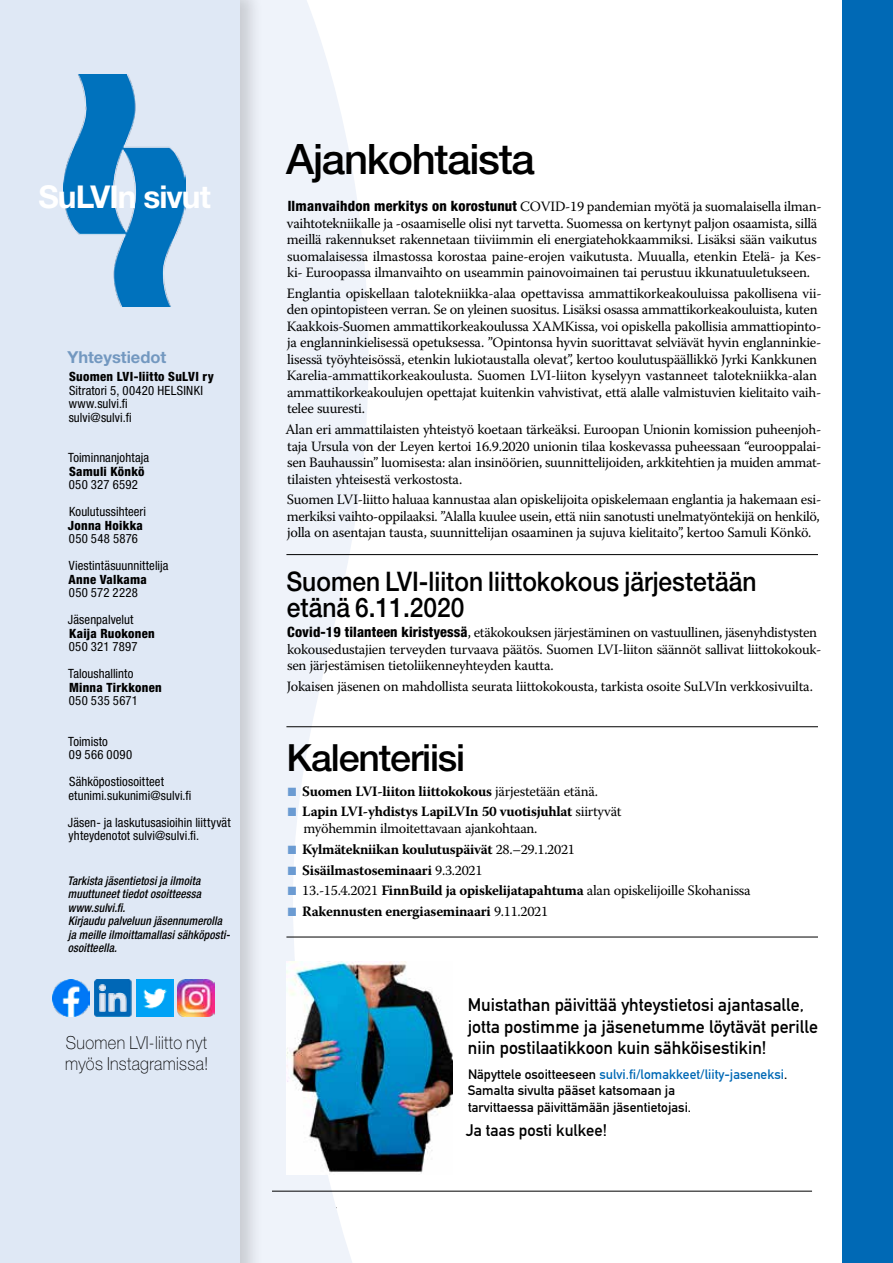
<style>
.page{position:relative;width:893px;height:1263px;background:#fff}
.page>*{position:absolute;margin:0;border:0;box-sizing:border-box;transform-origin:0 0}
.t1{font:500 42px "Helvetica Neue LT Std";letter-spacing:-.03em;color:#000}
.t2{font:500 37.5px "Helvetica Neue LT Std";letter-spacing:-.03em;color:#000}
.t3{font:700 31.5px "Helvetica Neue LT Std";letter-spacing:-.03em;color:#fff}
.t4{font:500 27px/25.5px "Helvetica Neue LT Std";color:#000;scale:.91 1}
.t5{font:18px/21.6px "DIN Mittelschrift Std";color:#000}
.t6{font:100 18px/21px "Helvetica Neue LT Std";letter-spacing:.02em;color:#000;scale:.91 1}
.t7{font:16.5px "DIN Mittelschrift Std";color:#000}
.t8{font:700 16.5px "Helvetica Neue LT Std";color:#7398c0}
.t9{font:14.25px/16.5px "Warnock Pro";letter-spacing:-.02em;color:#000}
.t10{font:700 14.25px "Warnock Pro";letter-spacing:-.02em;color:#000}
.t11{font:13.5px/16.2px "DIN Mittelschrift Std";color:#000}
.t12{font:condensed 12.75px/13.5px "Helvetica Neue LT Std";letter-spacing:.01em;color:#000}
.t13{font:800 condensed 12.75px "Helvetica Neue LT Std";letter-spacing:.02em;color:#000}
.t14{font:italic 500 condensed 12px/13.5px "Helvetica Neue LT Std";letter-spacing:.01em;color:#000;scale:.95 1}
.s1{font-family:"Helvetica Neue LT Std";font-weight:800;font-stretch:condensed}
.s2{color:#6b9bd2}
.s3{font-weight:400}
.s4{font-weight:700}
.s5{color:#0069b5}
</style>
<div class="page">
<div style="left:842px;top:0;width:51px;height:1263px;background:#0069b5"></div>
<svg style="left:264px;top:0;width:104px;height:1263px;fill:#eff3fa"></svg>
<div style="left:0;top:0;width:264px;height:1263px;background:#000;opacity:.16"></div>
<div style="left:0;top:0;width:239px;height:1263px;background:#dfe8f5"></div>
<img style="left:64px;top:74px;width:122px;height:232px">
<img style="left:286px;top:965px;width:166px;height:210px">
<img style="left:94px;top:979px;width:38px;height:37px">
<img style="left:53px;top:979px;width:37px;height:38px">
<img style="left:136px;top:979px;width:37px;height:38px">
<img style="left:178px;top:979px;width:37px;height:38px">
<div style="left:263px;top:547px;width:553px;height:36px;background:#000;opacity:.2"></div>
<hr style="left:286px;top:554px;width:532px;height:1px;background:#000">
<div style="left:263px;top:719px;width:553px;height:36px;background:#000;opacity:.2"></div>
<hr style="left:286px;top:726px;width:532px;height:1px;background:#000">
<div style="left:263px;top:929px;width:553px;height:36px;background:#000;opacity:.2"></div>
<hr style="left:286px;top:937px;width:532px;height:1px;background:#000">
<div style="left:248px;top:1183px;width:562px;height:36px;background:#000;opacity:.2"></div>
<hr style="left:272px;top:1191px;width:540px;height:1px;background:#000">
<h3 class="t3" style="left:38px;top:177px;width:174px">SuLVIn sivut</h3>
<p class="t8" style="left:67px;top:347px;width:100px">Yhteystiedot</p>
<p class="t13" style="left:69px;top:369px;width:146px">Suomen LVI-liitto SuLVI ry</p>
<p class="t12" style="left:69px;top:383px;width:136px">Sitratori 5, 00420 HELSINKI www.sulvi.fi<br>sulvi@sulvi.fi</p>
<p class="t12" style="left:68px;top:451px;width:83px">Toiminnanjohtaja</p>
<p class="t13" style="left:69px;top:463px;width:77px">Samuli Könkö</p>
<p class="t12" style="left:69px;top:471px;width:79px;line-height:27px">050 327 6592<br>Koulutussihteeri</p>
<p class="t13" style="left:68px;top:517px;width:77px">Jonna Hoikka</p>
<p class="t12" style="left:69px;top:525px;width:101px;line-height:27px">050 548 5876<br>Viestintäsuunnittelija</p>
<p class="t13" style="left:69px;top:571px;width:80px">Anne Valkama</p>
<p class="t12" style="left:68px;top:579px;width:71px;line-height:27px">050 572 2228<br>Jäsenpalvelut</p>
<p class="t13" style="left:69px;top:625px;width:87px">Kaija Ruokonen</p>
<p class="t12" style="left:68px;top:633px;width:71px;line-height:27px">050 321 7897<br>Taloushallinto</p>
<p class="t13" style="left:69px;top:679px;width:94px">Minna Tirkkonen</p>
<p class="t12" style="left:69px;top:694px;width:71px">050 535 5671</p>
<p class="t12" style="left:68px;top:734px;width:66px">Toimisto<br>09 566 0090</p>
<p class="t12" style="left:69px;top:775px;width:124px">Sähköpostiosoitteet etunimi.sukunimi@sulvi.fi</p>
<p class="t12" style="left:68px;top:815px;width:164px">Jäsen- ja laskutusasioihin liittyvät yhteydenotot sulvi@sulvi.fi.</p>
<p class="t14" style="left:67px;top:874px;width:173px">Tarkista jäsentietosi ja ilmoita muuttuneet tiedot osoitteessa www.sulvi.fi.<br>Kirjaudu palveluun jäsennumerolla ja meille ilmoittamallasi sähköposti&shy;osoitteella.</p>
<p class="t6" style="left:65px;top:1032px;width:159px">Suomen LVI-liitto nyt myös Instagramissa!</p>
<h1 class="t1" style="left:286px;top:134px;width:250px">Ajankohtaista</h1>
<p class="t9" style="left:287px;top:198px;width:536px"><span class="s1">llmanvaihdon merkitys on korostunut</span> COVID-19 pandemian myötä ja suomalaisella ilman&shy;vaihtotekniikalle ja -osaamiselle olisi nyt tarvetta. Suomessa on kertynyt paljon osaamista, sillä meillä rakennukset rakennetaan tiiviimmin eli energiatehokkaammiksi. Lisäksi sään vaikutus suomalaisessa ilmastossa korostaa paine-erojen vaikutusta. Muualla, etenkin Etelä- ja Kes&shy;ki- Euroopassa ilmanvaihto on useammin painovoimainen tai perustuu ikkunatuuletukseen.</p>
<p class="t9" style="left:287px;top:285px;width:536px">Englantia opiskellaan talotekniikka-alaa opettavissa ammattikorkeakouluissa pakollisena vii&shy;den opintopisteen verran. Se on yleinen suositus. Lisäksi osassa ammattikorkeakouluista, kuten Kaakkois-Suomen ammattikorkeakoulussa XAMKissa, voi opiskella pakollisia ammattiopinto&shy;ja englanninkielisessä opetuksessa. ”Opintonsa hyvin suorittavat selviävät hyvin englanninkie&shy;lisessä työyhteisössä, etenkin lukiotaustalla olevat”, kertoo koulutuspäällikkö Jyrki Kankkunen Karelia-ammattikorkeakoulusta. Suomen LVI-liiton kyselyyn vastanneet talotekniikka-alan ammattikorkeakoulujen opettajat kuitenkin vahvistivat, että alalle valmistuvien kielitaito vaih&shy;telee suuresti.</p>
<p class="t9" style="left:285px;top:421px;width:537px;text-align:justify">Alan eri ammattilaisten yhteistyö koetaan tärkeäksi. Euroopan Unionin komission puheenjoh&shy;taja Ursula von der Leyen kertoi 16.9.2020 unionin tilaa koskevassa puheessaan “eurooppalai&shy;sen Bauhaussin” luomisesta: alan insinöörien, suunnittelijoiden, arkkitehtien ja muiden ammat&shy;tilaisten yhteisestä verkostosta.</p>
<p class="t9" style="left:287px;top:491px;width:536px;text-align:justify">Suomen LVI-liitto haluaa kannustaa alan opiskelijoita opiskelemaan englantia ja hakemaan esi&shy;merkiksi vaihto-oppilaaksi. ”Alalla kuulee usein, että niin sanotusti unelmatyöntekijä on henkilö, jolla on asentajan tausta, suunnittelijan osaaminen ja sujuva kielitaito”, kertoo Samuli Könkö.</p>
<h3 class="t4" style="left:286px;top:568px;width:518px">Suomen LVI-liiton liittokokous järjestetään etänä 6.11.2020</h3>
<p class="t9" style="left:287px;top:624px;width:536px"><span class="s1">Covid-19 tilanteen kiristyessä</span>, etäkokouksen järjestäminen on vastuullinen, jäsenyhdistysten kokousedustajien terveyden turvaava päätös. Suomen LVI-liiton säännöt sallivat liittokokouk&shy;sen järjestämisen tietoliikenneyhteyden kautta.</p>
<p class="t9" style="left:287px;top:678px;width:528px">Jokaisen jäsenen on mahdollista seurata liittokokousta, tarkista osoite SuLVIn verkkosivuilta.</p>
<h2 class="t2" style="left:287px;top:735px;width:180px">Kalenteriisi</h2>
<p class="t10" style="left:288px;top:782px;width:312px"><span class="s2">■</span> Suomen LVI-liiton liittokokous <span class="s3">järjestetään etänä.</span></p>
<p class="t9" style="left:303px;top:803px;width:320px;text-indent:-16px"><span class="s2">■</span> <span class="s4">Lapin LVI-yhdistys LapiLVIn 50 vuotisjuhlat</span> siirtyvät myöhemmin ilmoitettavaan ajankohtaan.</p>
<p class="t10" style="left:288px;top:840px;width:289px"><span class="s2">■</span> Kylmätekniikan koulutuspäivät <span class="s3">28.–29.1.2021</span></p>
<p class="t10" style="left:288px;top:861px;width:196px"><span class="s2">■</span> Sisäilmastoseminaari <span class="s3">9.3.2021</span></p>
<p class="t9" style="left:288px;top:882px;width:464px"><span class="s2">■</span> 13.-15.4.2021 <span class="s4">FinnBuild ja opiskelijatapahtuma</span> alan opiskelijoille Skohanissa</p>
<p class="t10" style="left:288px;top:903px;width:262px"><span class="s2">■</span> Rakennusten energiaseminaari <span class="s3">9.11.2021</span></p>
<p class="t5" style="left:468px;top:994px;width:352px">Muistathan päivittää yhteystietosi ajantasalle, jotta postimme ja jäsenetumme löytävät perille niin postilaatikkoon kuin sähköisestikin!</p>
<p class="t11" style="left:468px;top:1066px;width:321px">Näpyttele osoitteeseen <span class="s5">sulvi.fi/lomakkeet/liity-jaseneksi</span>.<br>Samalta sivulta pääset katsomaan ja<br>tarvittaessa päivittämään jäsentietojasi.</p>
<p class="t7" style="left:466px;top:1120px;width:143px">Ja taas posti kulkee!</p>
</div>
